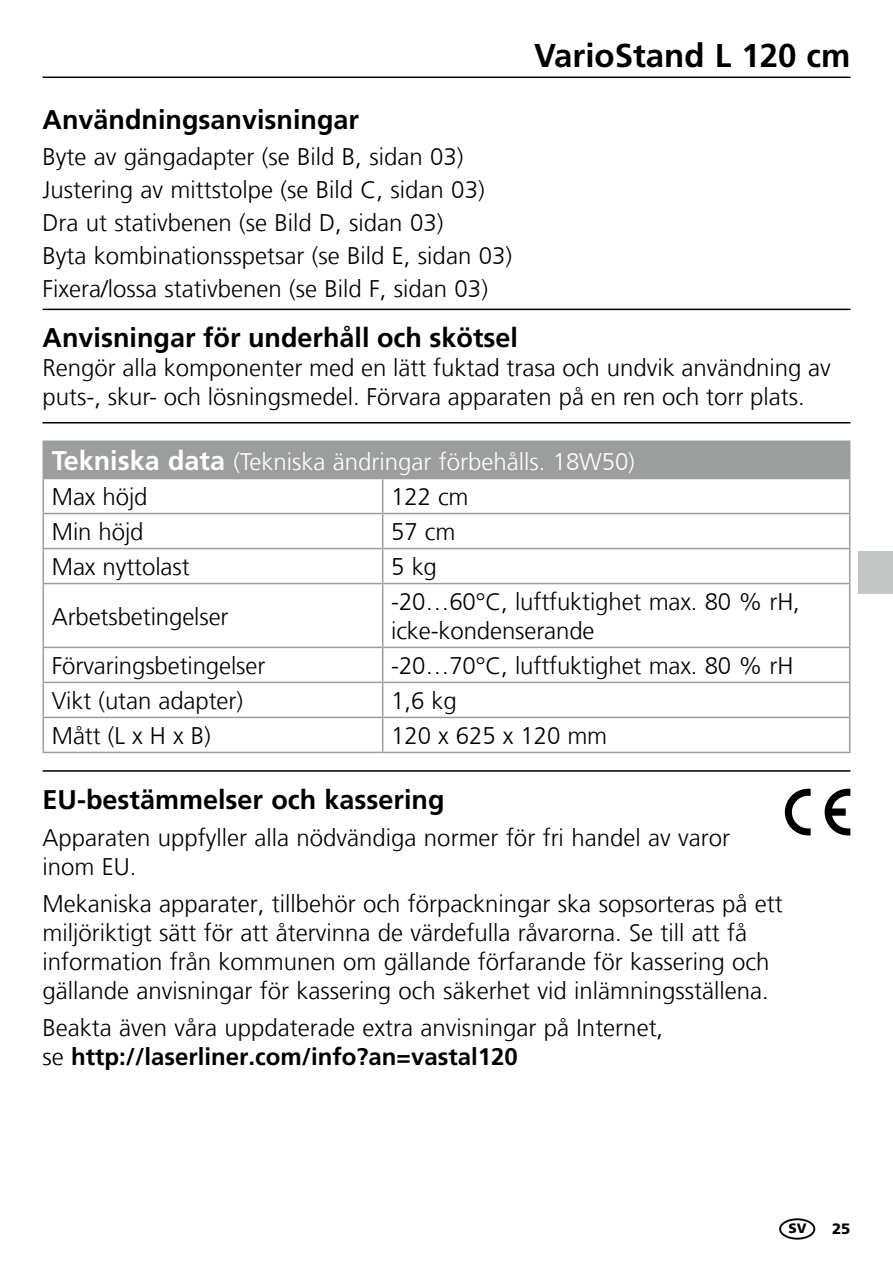
<style>
.page{position:relative;width:893px;height:1263px;background:#fff}
.page>*{position:absolute;margin:0;border:0;box-sizing:border-box;transform-origin:0 0}
.t1{font:700 33px "Frutiger LT Com";color:#000}
.t2{font:700 27px "Frutiger LT Com";color:#000}
.t3{font:300 24px/28.8px "Frutiger LT Com";color:#000}
.t4{font:300 24px/35.1px "Frutiger LT Com";color:#fff}
.t5{font:900 15px "Frutiger LT Com";color:#000}
.t6{font:900 13.5px "Frutiger LT Com";color:#000}
.s1{font-weight:700;font-size:27px}
.s2{color:#000}
.s3{font-weight:700}
</style>
<div class="page">
<hr style="left:43px;top:77px;width:807px;height:1px;background:#000">
<hr style="left:43px;top:309px;width:807px;height:1px;background:#000">
<svg style="left:825px;top:789px;width:25px;height:46px"></svg>
<svg style="left:785px;top:789px;width:26px;height:46px"></svg>
<hr style="left:43px;top:770px;width:807px;height:2px;background:#000">
<hr style="left:43px;top:422px;width:807px;height:1px;background:#000">
<div style="left:43px;top:441px;width:807px;height:37px;background:#9c9d9d"></div>
<svg style="left:44px;top:479px;width:805px;height:273px"></svg>
<hr style="left:43px;top:440px;width:340px;height:2px;background:#9c9d9d">
<hr style="left:383px;top:440px;width:467px;height:2px;background:#9c9d9d">
<hr style="left:43px;top:479px;width:1px;height:34px;background:#9c9d9d">
<hr style="left:43px;top:514px;width:1px;height:34px;background:#9c9d9d">
<hr style="left:43px;top:478px;width:340px;height:1px;background:#9c9d9d">
<hr style="left:43px;top:513px;width:340px;height:1px;background:#9c9d9d">
<hr style="left:382px;top:479px;width:1px;height:34px;background:#9c9d9d">
<hr style="left:382px;top:514px;width:1px;height:34px;background:#9c9d9d">
<hr style="left:383px;top:478px;width:467px;height:1px;background:#9c9d9d">
<hr style="left:849px;top:479px;width:1px;height:34px;background:#9c9d9d">
<hr style="left:849px;top:514px;width:1px;height:34px;background:#9c9d9d">
<hr style="left:383px;top:513px;width:467px;height:1px;background:#9c9d9d">
<hr style="left:43px;top:549px;width:1px;height:34px;background:#9c9d9d">
<hr style="left:43px;top:548px;width:340px;height:1px;background:#9c9d9d">
<hr style="left:382px;top:549px;width:1px;height:34px;background:#9c9d9d">
<hr style="left:383px;top:548px;width:467px;height:1px;background:#9c9d9d">
<hr style="left:849px;top:549px;width:1px;height:34px;background:#9c9d9d">
<hr style="left:43px;top:584px;width:1px;height:63px;background:#9c9d9d">
<hr style="left:43px;top:648px;width:1px;height:34px;background:#9c9d9d">
<hr style="left:382px;top:584px;width:1px;height:63px;background:#9c9d9d">
<hr style="left:849px;top:584px;width:1px;height:63px;background:#9c9d9d">
<hr style="left:382px;top:648px;width:1px;height:34px;background:#9c9d9d">
<hr style="left:849px;top:648px;width:1px;height:34px;background:#9c9d9d">
<hr style="left:43px;top:683px;width:1px;height:34px;background:#9c9d9d">
<hr style="left:43px;top:583px;width:340px;height:1px;background:#9c9d9d">
<hr style="left:43px;top:647px;width:340px;height:1px;background:#9c9d9d">
<hr style="left:43px;top:682px;width:340px;height:1px;background:#9c9d9d">
<hr style="left:382px;top:683px;width:1px;height:34px;background:#9c9d9d">
<hr style="left:849px;top:683px;width:1px;height:34px;background:#9c9d9d">
<hr style="left:383px;top:583px;width:467px;height:1px;background:#9c9d9d">
<hr style="left:383px;top:647px;width:467px;height:1px;background:#9c9d9d">
<hr style="left:383px;top:682px;width:467px;height:1px;background:#9c9d9d">
<hr style="left:43px;top:718px;width:1px;height:34px;background:#9c9d9d">
<hr style="left:43px;top:717px;width:340px;height:1px;background:#9c9d9d">
<hr style="left:383px;top:717px;width:467px;height:1px;background:#9c9d9d">
<hr style="left:382px;top:718px;width:1px;height:34px;background:#9c9d9d">
<hr style="left:849px;top:718px;width:1px;height:34px;background:#9c9d9d">
<hr style="left:43px;top:752px;width:340px;height:1px;background:#9c9d9d">
<hr style="left:383px;top:752px;width:467px;height:1px;background:#9c9d9d">
<div style="left:779px;top:1218px;width:36px;height:21px;border:2px solid #000;border-radius:50%"></div>
<div style="left:859px;top:551px;width:34px;height:43px;background:#c5c6c6"></div>
<p class="t2" style="left:43px;top:104px;width:318px">Användningsanvisningar</p>
<p class="t3" style="left:43px;top:140px;width:471px;line-height:33px">Byte av gängadapter (se Bild B, sidan 03)<br>Justering av mittstolpe (se Bild C, sidan 03)<br>Dra ut stativbenen (se Bild D, sidan 03)<br>Byta kombinationsspetsar (se Bild E, sidan 03)<br>Fixera/lossa stativbenen (se Bild F, sidan 03)</p>
<h1 class="t1" style="left:534px;top:36px;width:318px">VarioStand L 120 cm</h1>
<p class="t2" style="left:43px;top:322px;width:477px">Anvisningar för underhåll och skötsel</p>
<p class="t3" style="left:43px;top:354px;width:790px">Rengör alla komponenter med en lätt fuktad trasa och undvik användning av puts-, skur- och lösningsmedel. Förvara apparaten på en ren och torr plats.</p>
<p class="t4" style="left:52px;top:444px;width:585px"><span class="s1">Tekniska data</span> (Tekniska ändringar förbehålls. 18W50)<br><span class="s2">Max höjd</span></p>
<p class="t3" style="left:391px;top:482px;width:79px">122 cm</p>
<p class="t3" style="left:52px;top:517px;width:93px">Min höjd</p>
<p class="t3" style="left:391px;top:517px;width:66px">57 cm</p>
<p class="t3" style="left:52px;top:552px;width:139px">Max nyttolast</p>
<p class="t3" style="left:391px;top:552px;width:47px">5 kg</p>
<p class="t3" style="left:52px;top:602px;width:178px">Arbetsbetingelser</p>
<p class="t3" style="left:391px;top:588px;width:410px">-20…60°C, luftfuktighet max. 80 % rH, icke-kondenserande</p>
<p class="t3" style="left:52px;top:651px;width:215px">Förvaringsbetingelser</p>
<p class="t3" style="left:391px;top:651px;width:404px">-20…70°C, luftfuktighet max. 80 % rH</p>
<p class="t3" style="left:52px;top:686px;width:193px">Vikt (utan adapter)</p>
<p class="t3" style="left:391px;top:686px;width:67px">1,6 kg</p>
<p class="t3" style="left:52px;top:721px;width:160px">Mått (L x H x B)</p>
<p class="t3" style="left:391px;top:721px;width:218px">120 x 625 x 120 mm</p>
<p class="t2" style="left:43px;top:784px;width:404px">EU-bestämmelser och kassering</p>
<p class="t3" style="left:43px;top:824px;width:689px">Apparaten uppfyller alla nödvändiga normer för fri handel av varor inom EU.</p>
<p class="t3" style="left:43px;top:890px;width:742px">Mekaniska apparater, tillbehör och förpackningar ska sopsorteras på ett miljöriktigt sätt för att återvinna de värdefulla råvarorna. Se till att få information från kommunen om gällande förfarande för kassering och gällande anvisningar för kassering och säkerhet vid inlämningsställena.</p>
<p class="t3" style="left:43px;top:1013px;width:622px">Beakta även våra uppdaterade extra anvisningar på Internet, se <span class="s3">http://laserliner.com/info?an=vastal120</span></p>
<p class="t6" style="left:789px;top:1220px;width:20px">SV</p>
<p class="t5" style="left:832px;top:1219px;width:20px">25</p>
</div>
